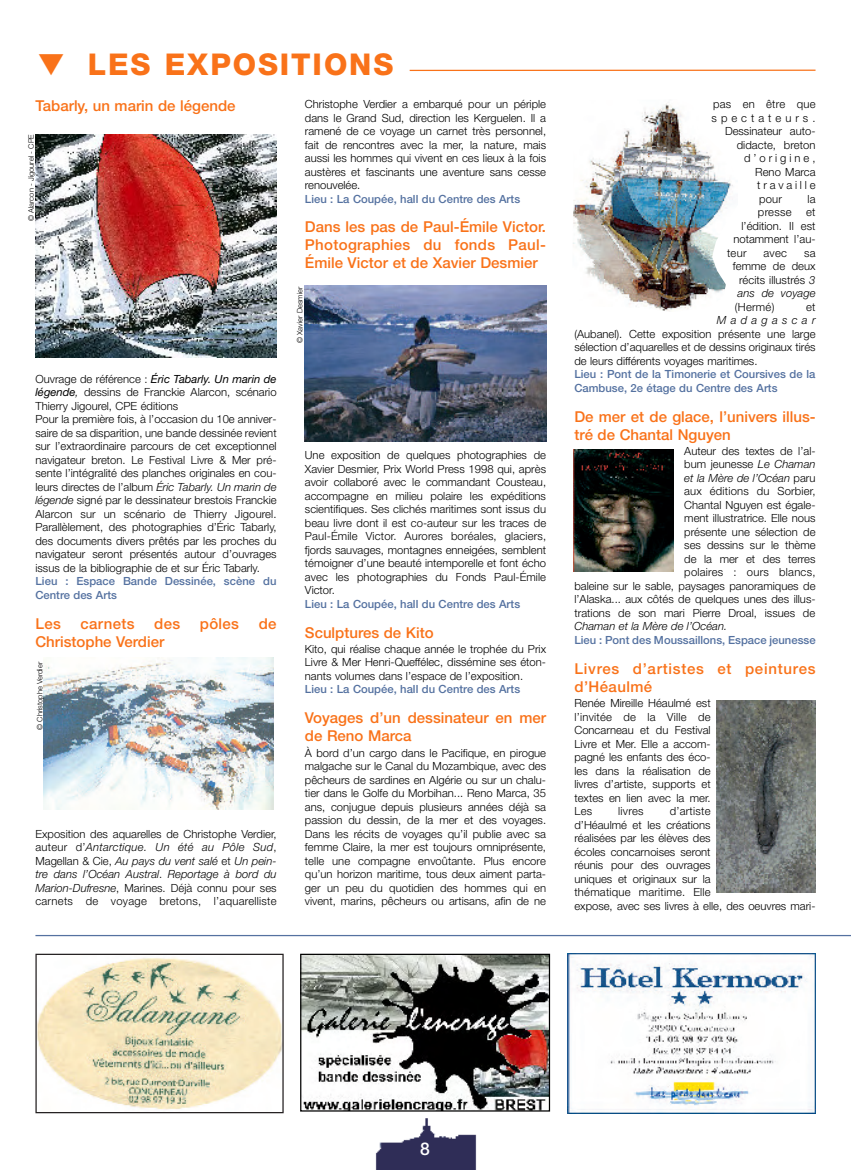
<style>
.page{position:relative;width:851px;height:1170px;background:#fff}
.page>*{position:absolute;margin:0;border:0;box-sizing:border-box;transform-origin:0 0}
.t1{font:800 30px "Helvetica Neue";letter-spacing:.065em;color:#f97219}
.t2{font:500 17.5px "Helvetica Neue";color:#fff}
.t3{font:500 15px/18px "Helvetica Neue";color:#f97219}
.t4{font:500 15px/18px "Helvetica Neue";letter-spacing:.05em;color:#f97219}
.t5{font:500 15px "Helvetica Neue";letter-spacing:.02em;color:#f97219}
.t6{font:300 11.25px/13.5px "Helvetica Neue";color:#000;text-align:justify}
.t7{font:500 11.25px/13.5px "Helvetica Neue";color:#5471a0}
.t8{font:italic 300 11.25px "Helvetica Neue";color:#000}
.t9{font:300 11.25px "Helvetica Neue";letter-spacing:.02em;color:#000}
.t10{font:300 11.25px "Helvetica Neue";letter-spacing:.355em;color:#000}
.t11{font:300 11.25px "Helvetica Neue";letter-spacing:.265em;color:#000}
.t12{font:italic 300 11.25px "Helvetica Neue";letter-spacing:.375em;color:#000}
.t13{font:300 11.25px "Helvetica Neue";letter-spacing:.25em;color:#000}
.t14{font:300 7.5px "Helvetica Neue";color:#000}
.s1{font-weight:400;font-style:italic}
.s2{font-style:italic}
</style>
<div class="page">
<img style="left:37px;top:957px;width:244px;height:153px">
<div style="left:35px;top:953px;width:248px;height:160px;border:1px solid #231f20"></div>
<img style="left:302px;top:955px;width:246px;height:154px">
<div style="left:300px;top:953px;width:250px;height:158px;border:1px solid #000"></div>
<img style="left:567px;top:953px;width:248px;height:159px">
<img style="left:375px;top:1118px;width:102px;height:51px">
<img style="left:36px;top:134px;width:240px;height:223px">
<img style="left:305px;top:285px;width:241px;height:156px">
<img style="left:573px;top:449px;width:100px;height:122px">
<img style="left:573px;top:103px;width:160px;height:208px">
<img style="left:716px;top:700px;width:99px;height:192px">
<hr style="left:35px;top:934px;width:815px;height:2px;background:#5471a0">
<img style="left:43px;top:657px;width:231px;height:152px">
<hr style="left:409px;top:70px;width:406px;height:1px;background:#f97219">
<h1 class="t1" style="left:38px;top:53px;width:357px">▼ LES EXPOSITIONS</h1>
<h3 class="t3" style="left:35px;top:98px;width:201px">Tabarly, un marin de légende</h3>
<p class="t6" style="left:305px;top:98px;width:243px">Christophe Verdier a embarqué pour un périple dans le Grand Sud, direction les Kerguelen. Il a ramené de ce voyage un carnet très personnel, fait de rencontres avec la mer, la nature, mais aussi les hommes qui vivent en ces lieux à la fois austères et fascinants une aventure sans cesse renouvelée.</p>
<p class="t7" style="left:305px;top:193px;width:217px">Lieu : La Coupée, hall du Centre des Arts</p>
<h3 class="t3" style="left:305px;top:219px;width:243px;text-align:justify">Dans les pas de Paul-Émile Victor.<br>Photographies du fonds Paul-Émile Victor et de Xavier Desmier</h3>
<p class="t14" style="left:28px;top:221px;width:88px;rotate:-90deg">© Alarcon - Jigourel - CPE</p>
<p class="t6" style="left:35px;top:373px;width:243px;text-align:left">Ouvrage de référence : <span class="s1">Éric Tabarly. Un marin de légende</span><span class="s2">,</span> dessins de Franckie Alarcon, scénario Thierry Jigourel, CPE éditions<br>Pour la première fois, à l’occasion du 10e anniver&shy;saire de sa disparition, une bande dessinée revient sur l’extraordinaire parcours de cet exceptionnel navigateur breton. Le Festival Livre &amp; Mer pré&shy;sente l’intégralité des planches originales en cou&shy;leurs directes de l’album <span class="s2">Éric Tabarly. Un marin de légende</span> signé par le dessinateur brestois Franckie Alarcon sur un scénario de Thierry Jigourel.<br>Parallèlement, des photographies d’Éric Tabarly, des documents divers prêtés par les proches du navigateur seront présentés autour d’ouvrages issus de la bibliographie de et sur Éric Tabarly.</p>
<p class="t7" style="left:35px;top:575px;width:242px">Lieu : Espace Bande Dessinée, scène du<br>Centre des Arts</p>
<h3 class="t3" style="left:35px;top:615px;width:27px">Les</h3>
<h3 class="t5" style="left:80px;top:618px;width:55px">carnets</h3>
<h3 class="t3" style="left:154px;top:615px;width:27px">des</h3>
<h3 class="t3" style="left:200px;top:615px;width:41px">pôles</h3>
<h3 class="t3" style="left:258px;top:615px;width:19px">de</h3>
<h3 class="t3" style="left:35px;top:633px;width:130px">Christophe Verdier</h3>
<p class="t14" style="left:37px;top:729px;width:69px;rotate:-90deg">© Christophe Verdier</p>
<p class="t6" style="left:35px;top:827px;width:243px">Exposition des aquarelles de Christophe Verdier, auteur d’<span class="s2">Antarctique. Un été au Pôle Sud</span>, Magellan &amp; Cie, <span class="s2">Au pays du vent salé</span> et <span class="s2">Un pein&shy;tre dans l’Océan Austral</span>. <span class="s2">Reportage à bord du Marion-Dufresne</span>, Marines. Déjà connu pour ses carnets de voyage bretons, l’aquarelliste</p>
<p class="t14" style="left:297px;top:343px;width:58px;rotate:-90deg">© Xavier Desmier</p>
<p class="t6" style="left:305px;top:449px;width:243px">Une exposition de quelques photographies de Xavier Desmier, Prix World Press 1998 qui, après avoir collaboré avec le commandant Cousteau, accompagne en milieu polaire les expéditions scientifiques. Ses clichés maritimes sont issus du beau livre dont il est co-auteur sur les traces de Paul-Émile Victor. Aurores boréales, glaciers, fjords sauvages, montagnes enneigées, semblent témoigner d’une beauté intemporelle et font écho avec les photographies du Fonds Paul-Émile Victor.</p>
<p class="t7" style="left:305px;top:598px;width:217px">Lieu : La Coupée, hall du Centre des Arts</p>
<h3 class="t3" style="left:305px;top:624px;width:130px">Sculptures de Kito</h3>
<p class="t6" style="left:305px;top:643px;width:243px">Kito, qui réalise chaque année le trophée du Prix Livre &amp; Mer Henri-Queffélec, dissémine ses éton&shy;nants volumes dans l’espace de l’exposition.</p>
<p class="t7" style="left:305px;top:683px;width:217px">Lieu : La Coupée, hall du Centre des Arts</p>
<h3 class="t3" style="left:305px;top:710px;width:243px">Voyages d’un dessinateur en mer de Reno Marca</h3>
<p class="t6" style="left:305px;top:746px;width:243px">À bord d’un cargo dans le Pacifique, en pirogue malgache sur le Canal du Mozambique, avec des pêcheurs de sardines en Algérie ou sur un chalu&shy;tier dans le Golfe du Morbihan... Reno Marca, 35 ans, conjugue depuis plusieurs années déjà sa passion du dessin, de la mer et des voyages.<br>Dans les récits de voyages qu’il publie avec sa femme Claire, la mer est toujours omniprésente, telle une compagne envoûtante. Plus encore qu’un horizon maritime, tous deux aiment parta&shy;ger un peu du quotidien des hommes qui en vivent, marins, pêcheurs ou artisans, afin de ne</p>
<p class="t9" style="left:713px;top:100px;width:104px">pas en être que</p>
<p class="t10" style="left:711px;top:114px;width:105px">spectateurs.</p>
<p class="t6" style="left:724px;top:125px;width:92px">Dessinateur auto-</p>
<p class="t6" style="left:736px;top:139px;width:80px">didacte, breton</p>
<p class="t11" style="left:743px;top:154px;width:73px">d’origine,</p>
<p class="t6" style="left:755px;top:166px;width:62px">Reno Marca</p>
<p class="t13" style="left:757px;top:181px;width:60px">travaille</p>
<p class="t6" style="left:759px;top:193px;width:25px">pour</p>
<p class="t6" style="left:807px;top:193px;width:10px">la</p>
<p class="t6" style="left:757px;top:206px;width:35px">presse</p>
<p class="t6" style="left:806px;top:206px;width:11px">et</p>
<p class="t6" style="left:741px;top:220px;width:76px">l’édition. Il est</p>
<p class="t6" style="left:733px;top:233px;width:84px">notamment l’au-</p>
<p class="t6" style="left:727px;top:247px;width:21px">teur</p>
<p class="t6" style="left:763px;top:247px;width:25px">avec</p>
<p class="t6" style="left:732px;top:247px;width:84px;text-align:right">sa<br>femme de deux récits illustrés <span class="s2">3 ans de voyage</span></p>
<p class="t6" style="left:734px;top:301px;width:41px">(Hermé)</p>
<p class="t6" style="left:806px;top:301px;width:11px">et</p>
<p class="t12" style="left:716px;top:316px;width:100px">Madagascar</p>
<p class="t6" style="left:574px;top:328px;width:243px">(Aubanel). Cette exposition présente une large sélection d’aquarelles et de dessins originaux tirés de leurs différents voyages maritimes.</p>
<p class="t7" style="left:574px;top:368px;width:242px">Lieu : Pont de la Timonerie et Coursives de la<br>Cambuse, 2e étage du Centre des Arts</p>
<h3 class="t3" style="left:574px;top:408px;width:243px">De mer et de glace, l’univers illus&shy;tré de Chantal Nguyen</h3>
<p class="t6" style="left:574px;top:445px;width:242px;text-align:right">Auteur des textes de l’al-<br>bum jeunesse <span class="s2">Le Chaman<br>et la Mère de l’Océan</span> paru<br>aux éditions du Sorbier,<br>Chantal Nguyen est égale-<br>ment illustratrice. Elle nous<br>présente une sélection de<br>ses dessins sur le thème<br>de la mer et des terres<br>polaires : ours blancs,<br>baleine sur le sable, paysages panoramiques de l’Alaska... aux côtés de quelques unes des illus&shy;trations de son mari Pierre Droal, issues de</p>
<p class="t8" style="left:574px;top:622px;width:154px">Chaman et la Mère de l’Océan.</p>
<p class="t7" style="left:574px;top:634px;width:243px">Lieu : Pont des Moussaillons, Espace jeunesse</p>
<h3 class="t4" style="left:574px;top:660px;width:243px">Livres d’artistes et peintures d’Héaulmé</h3>
<p class="t6" style="left:574px;top:697px;width:138px">Renée Mireille Héaulmé est l’invitée de la Ville de Concarneau et du Festival Livre et Mer. Elle a accom&shy;pagné les enfants des éco&shy;les dans la réalisation de livres d’artiste, supports et textes en lien avec la mer.<br>Les</p>
<p class="t6" style="left:574px;top:805px;width:242px;text-align:left;text-indent:95px">d’artiste<br>d’Héaulmé et les créations<br>réalisées par les élèves des<br>écoles concarnoises seront<br>réunis pour des ouvrages<br>uniques et originaux sur la<br>thématique maritime. Elle<br>expose, avec ses livres à elle, des oeuvres mari-</p>
<p class="t6" style="left:618px;top:805px;width:27px">livres</p>
<h2 class="t2" style="left:420px;top:1142px;width:11px">8</h2>
</div>
